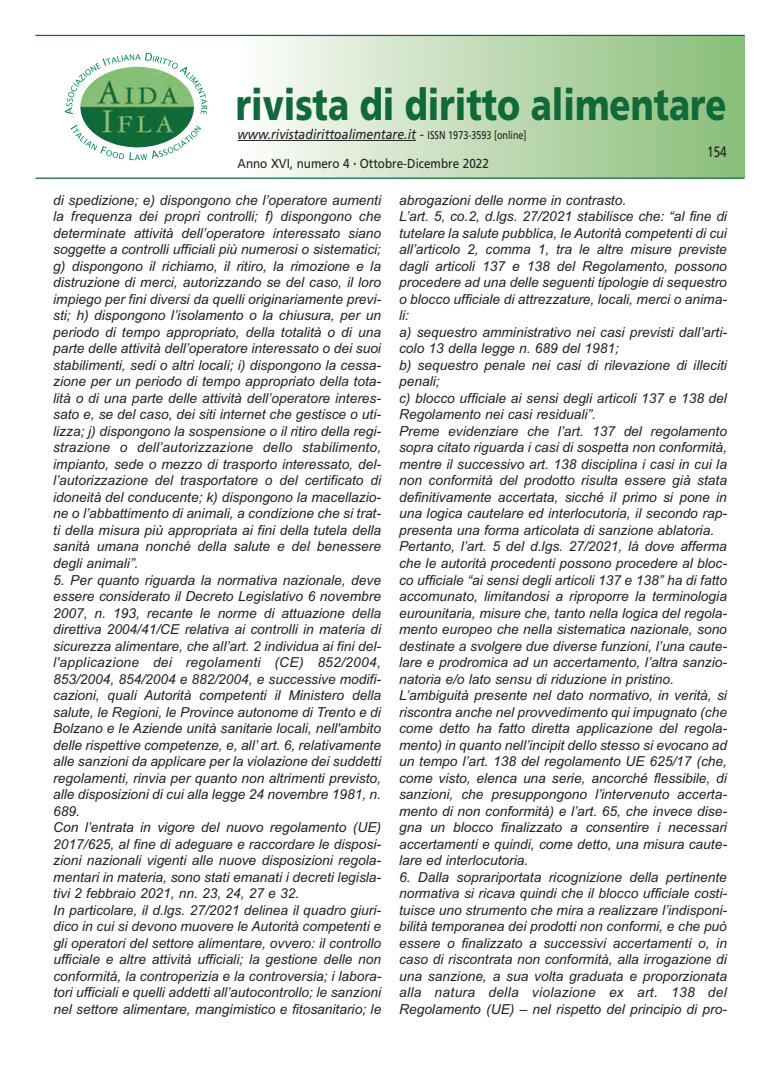
<style>
.page{position:relative;width:780px;height:1088px;background:#fff}
.page>*{position:absolute;margin:0;border:0;box-sizing:border-box;transform-origin:0 0}
.t1{font:900 43.75px "Frutiger";color:#106938;scale:.79 1}
.t2{font:15px "Frutiger";color:#231f20;scale:.78 1}
.t3{font:italic 13.75px/16.5px "Arial";color:#231f20;text-align:justify}
.t4{font:italic 13.75px "Frutiger";color:#231f20;scale:.9 1}
.t5{font:13px "Frutiger";color:#231f20;scale:.9 1}
.s1{font-style:normal;font-size:11.25px}
</style>
<div class="page">
<div style="left:237px;top:35px;width:507px;height:142px;background:linear-gradient(to right,#fdfcfa,#87bc76)"></div>
<hr style="left:35px;top:35px;width:709px;height:1px;background:#106938">
<hr style="left:35px;top:178px;width:709px;height:1px;background:#106938">
<hr style="left:237px;top:140px;width:179px;height:1px;background:#231f20">
<svg style="left:70px;top:125px;width:131px;height:35px"></svg>
<svg style="left:65px;top:53px;width:142px;height:62px"></svg>
<h1 class="t1" style="left:236px;top:87px;width:623px">rivista di diritto alimentare</h1>
<p class="t4" style="left:237px;top:129px;width:323px">www.rivistadirittoalimentare.it - <span class="s1">ISSN 1973-3593 [online]</span></p>
<p class="t5" style="left:237px;top:158px;width:281px">Anno XVI, numero 4 <sup>•</sup> Ottobre-Dicembre 2022</p>
<p class="t2" style="left:707px;top:145px;width:27px">154</p>
<p class="t3" style="left:53px;top:192px;width:329px">di spedizione; e) dispongono che l’operatore aumenti la frequenza dei propri controlli; f) dispongono che determinate attività dell’operatore interessato siano soggette a controlli ufficiali più numerosi o sistematici; g) dispongono il richiamo, il ritiro, la rimozione e la distruzione di merci, autorizzando se del caso, il loro impiego per fini diversi da quelli originariamente previ&shy;sti; h) dispongono l’isolamento o la chiusura, per un periodo di tempo appropriato, della totalità o di una parte delle attività dell’operatore interessato o dei suoi stabilimenti, sedi o altri locali; i) dispongono la cessa&shy;zione per un periodo di tempo appropriato della tota&shy;lità o di una parte delle attività dell’operatore interes&shy;sato e, se del caso, dei siti internet che gestisce o uti&shy;lizza; j) dispongono la sospensione o il ritiro della regi&shy;strazione o dell’autorizzazione dello stabilimento, impianto, sede o mezzo di trasporto interessato, del&shy;l’autorizzazione del trasportatore o del certificato di idoneità del conducente; k) dispongono la macellazio&shy;ne o l’abbattimento di animali, a condizione che si trat&shy;ti della misura più appropriata ai fini della tutela della sanità umana nonché della salute e del benessere degli animali”.</p>
<p class="t3" style="left:53px;top:571px;width:329px;text-align:left">5. Per quanto riguarda la normativa nazionale, deve essere considerato il Decreto Legislativo 6 novembre 2007, n. 193, recante le norme di attuazione della direttiva 2004/41/CE relativa ai controlli in materia di sicurezza alimentare, che all’art. 2 individua ai fini del&shy;l'applicazione dei regolamenti (CE) 852/2004, 853/2004, 854/2004 e 882/2004, e successive modifi&shy;cazioni, quali Autorità competenti il Ministero della salute, le Regioni, le Province autonome di Trento e di Bolzano e le Aziende unità sanitarie locali, nell'ambito delle rispettive competenze, e, all’ art. 6, relativamente alle sanzioni da applicare per la violazione dei suddetti regolamenti, rinvia per quanto non altrimenti previsto, alle disposizioni di cui alla legge 24 novembre 1981, n.<br>689.<br>Con l’entrata in vigore del nuovo regolamento (UE)<br>2017/625, al fine di adeguare e raccordare le disposi&shy;zioni nazionali vigenti alle nuove disposizioni regola&shy;mentari in materia, sono stati emanati i decreti legisla&shy;tivi 2 febbraio 2021, nn. 23, 24, 27 e 32.<br>In particolare, il d.lgs. 27/2021 delinea il quadro giuri&shy;dico in cui si devono muovere le Autorità competenti e gli operatori del settore alimentare, ovvero: il controllo ufficiale e altre attività ufficiali; la gestione delle non conformità, la controperizia e la controversia; i labora&shy;tori ufficiali e quelli addetti all’autocontrollo; le sanzioni nel settore alimentare, mangimistico e fitosanitario; le</p>
<p class="t3" style="left:399px;top:192px;width:329px;text-align:left">abrogazioni delle norme in contrasto.<br>L’art. 5, co.2, d.lgs. 27/2021 stabilisce che: “al fine di tutelare la salute pubblica, le Autorità competenti di cui all’articolo 2, comma 1, tra le altre misure previste dagli articoli 137 e 138 del Regolamento, possono procedere ad una delle seguenti tipologie di sequestro o blocco ufficiale di attrezzature, locali, merci o anima&shy;li:<br>a) sequestro amministrativo nei casi previsti dall’arti&shy;colo 13 della legge n. 689 del 1981;<br>b) sequestro penale nei casi di rilevazione di illeciti penali;<br>c) blocco ufficiale ai sensi degli articoli 137 e 138 del Regolamento nei casi residuali”.<br>Preme evidenziare che l’art. 137 del regolamento sopra citato riguarda i casi di sospetta non conformità, mentre il successivo art. 138 disciplina i casi in cui la non conformità del prodotto risulta essere già stata definitivamente accertata, sicché il primo si pone in una logica cautelare ed interlocutoria, il secondo rap&shy;presenta una forma articolata di sanzione ablatoria.<br>Pertanto, l’art. 5 del d.lgs. 27/2021, là dove afferma che le autorità procedenti possono procedere al bloc&shy;co ufficiale “ai sensi degli articoli 137 e 138” ha di fatto accomunato, limitandosi a riproporre la terminologia eurounitaria, misure che, tanto nella logica del regola&shy;mento europeo che nella sistematica nazionale, sono destinate a svolgere due diverse funzioni, l’una caute&shy;lare e prodromica ad un accertamento, l’altra sanzio&shy;natoria e/o lato sensu di riduzione in pristino.<br>L’ambiguità presente nel dato normativo, in verità, si riscontra anche nel provvedimento qui impugnato (che come detto ha fatto diretta applicazione del regola&shy;mento) in quanto nell’incipit dello stesso si evocano ad un tempo l’art. 138 del regolamento UE 625/17 (che, come visto, elenca una serie, ancorché flessibile, di sanzioni, che presuppongono l’intervenuto accerta&shy;mento di non conformità) e l’art. 65, che invece dise&shy;gna un blocco finalizzato a consentire i necessari accertamenti e quindi, come detto, una misura caute&shy;lare ed interlocutoria.</p>
<p class="t3" style="left:399px;top:868px;width:329px">6. Dalla soprariportata ricognizione della pertinente normativa si ricava quindi che il blocco ufficiale costi&shy;tuisce uno strumento che mira a realizzare l’indisponi&shy;bilità temporanea dei prodotti non conformi, e che può essere o finalizzato a successivi accertamenti o, in caso di riscontrata non conformità, alla irrogazione di una sanzione, a sua volta graduata e proporzionata alla natura della violazione ex art. 138 del Regolamento (UE) – nel rispetto del principio di pro-</p>
</div>
